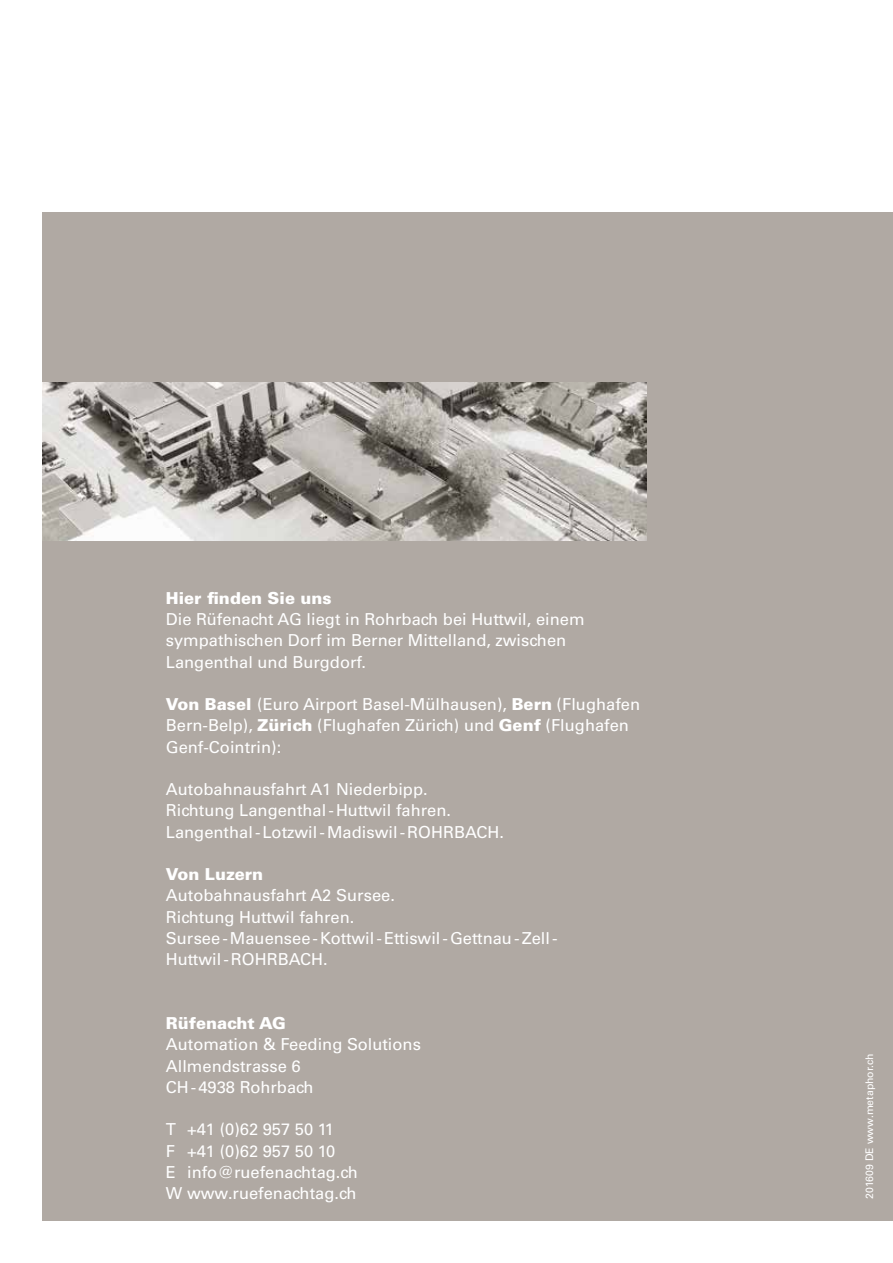
<style>
.page{position:relative;width:893px;height:1263px;background:#fff}
.page>*{position:absolute;margin:0;border:0;box-sizing:border-box;transform-origin:0 0}
.t1{font:16.5px/21.3px "Univers LT Std";color:#fff}
.t2{font:900 16.5px "Univers LT Std";color:#fff}
.t3{font:10.5px "Univers LT Std";color:#fff}
.s1{font-weight:900}
</style>
<div class="page">
<div style="left:43px;top:212px;width:850px;height:1008px;background:#b0a9a3"></div>
<img style="left:43px;top:382px;width:603px;height:158px">
<p class="t2" style="left:166px;top:587px;width:167px">Hier finden Sie uns</p>
<p class="t1" style="left:166px;top:609px;width:420px">Die Rüfenacht AG liegt in Rohrbach bei Huttwil, einem sympathischen Dorf im Berner Mittelland, zwischen<br>Langenthal und Burgdorf.</p>
<p class="t1" style="left:166px;top:694px;width:476px"><span class="s1">Von Basel</span> (Euro Airport Basel-Mülhausen), <span class="s1">Bern</span> (Flughafen<br>Bern-Belp), <span class="s1">Zürich</span> (Flughafen Zürich) und <span class="s1">Genf</span> (Flughafen<br>Genf-Cointrin):</p>
<p class="t1" style="left:166px;top:779px;width:340px">Autobahnausfahrt A1 Niederbipp.<br>Richtung Langenthal-Huttwil fahren.<br>Langenthal-Lotzwil-Madiswil-ROHRBACH.</p>
<p class="t2" style="left:166px;top:864px;width:99px">Von Luzern</p>
<p class="t1" style="left:166px;top:885px;width:393px">Autobahnausfahrt A2 Sursee.<br>Richtung Huttwil fahren.<br>Sursee-Mauensee-Kottwil-Ettiswil-Gettnau-Zell-<br>Huttwil-ROHRBACH.</p>
<p class="t2" style="left:166px;top:1013px;width:122px">Rüfenacht AG</p>
<p class="t1" style="left:166px;top:1034px;width:257px">Automation &amp; Feeding Solutions<br>Allmendstrasse 6<br>CH-4938 Rohrbach</p>
<p class="t1" style="left:166px;top:1119px;width:194px">T +41 (0)62 957 50 11<br>F +41 (0)62 957 50 10<br>E info@ruefenachtag.ch<br>W www.ruefenachtag.ch</p>
<p class="t3" style="left:863px;top:1198px;width:146px;rotate:-90deg">201609 DE www.metaphor.ch</p>
</div>
